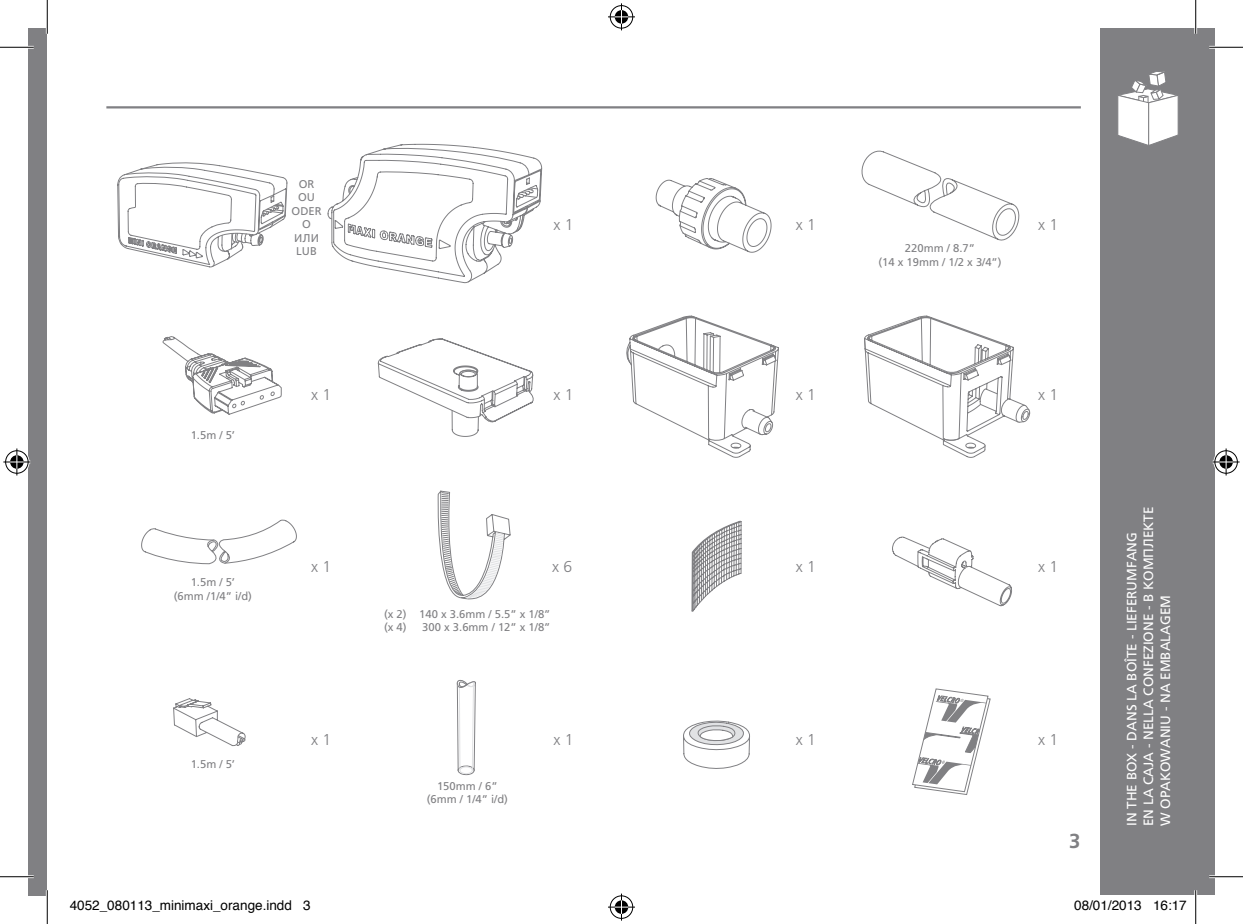
<style>
.page{position:relative;width:1243px;height:924px;background:#fff}
.page>*{position:absolute;margin:0;border:0;box-sizing:border-box;transform-origin:0 0}
.t1{font:700 20.25px "Frutiger CE";color:#808083}
.t2{font:300 15.75px "Frutiger CE";color:#808083}
.t3{font:13.5px/16.9px "Frutiger CE";color:#fff}
.t4{font:13.5px "Helvetica";color:#000}
.t5{font:11.25px/13.5px "Frutiger";color:#808083;text-align:center}
.t6{font:11.25px "Frutiger LTCYR";color:#808083}
.s1{font-family:"Frutiger LTCYR"}
</style>
<div class="page">
<hr style="left:106px;top:106px;width:974px;height:2px;background:#808083">
<div style="left:28px;top:28px;width:19px;height:868px;background:#808083"></div>
<div style="left:1100px;top:28px;width:114px;height:866px;background:#808083"></div>
<svg style="left:1118px;top:71px;width:60px;height:74px"></svg>
<svg style="left:912px;top:688px;width:78px;height:107px"></svg>
<svg style="left:173px;top:178px;width:598px;height:568px"></svg>
<svg style="left:236px;top:735px;width:10px;height:11px"></svg>
<svg style="left:892px;top:536px;width:120px;height:70px"></svg>
<svg style="left:683px;top:720px;width:67px;height:49px"></svg>
<svg style="left:626px;top:315px;width:302px;height:142px"></svg>
<svg style="left:864px;top:316px;width:166px;height:142px"></svg>
<svg style="left:457px;top:771px;width:18px;height:4px"></svg>
<svg style="left:327px;top:144px;width:215px;height:627px"></svg>
<svg style="left:331px;top:148px;width:209px;height:123px"></svg>
<svg style="left:117px;top:154px;width:421px;height:128px"></svg>
<svg style="left:118px;top:166px;width:375px;height:256px"></svg>
<svg style="left:378px;top:338px;width:156px;height:99px"></svg>
<svg style="left:162px;top:335px;width:120px;height:80px"></svg>
<hr style="left:0;top:46px;width:34px;height:3px;background:#fff">
<hr style="left:1209px;top:46px;width:34px;height:3px;background:#fff">
<hr style="left:0;top:875px;width:34px;height:3px;background:#fff">
<hr style="left:1209px;top:875px;width:34px;height:3px;background:#fff">
<hr style="left:46px;top:0;width:3px;height:34px;background:#fff">
<hr style="left:46px;top:890px;width:3px;height:34px;background:#fff">
<hr style="left:1194px;top:0;width:3px;height:34px;background:#fff">
<hr style="left:1194px;top:890px;width:3px;height:34px;background:#fff">
<hr style="left:0;top:47px;width:34px;height:1px;background:#000">
<hr style="left:1209px;top:47px;width:34px;height:1px;background:#000">
<hr style="left:0;top:876px;width:34px;height:1px;background:#000">
<hr style="left:1209px;top:876px;width:34px;height:1px;background:#000">
<hr style="left:47px;top:0;width:1px;height:34px;background:#000">
<hr style="left:47px;top:890px;width:1px;height:34px;background:#000">
<hr style="left:1195px;top:0;width:1px;height:34px;background:#000">
<hr style="left:1195px;top:890px;width:1px;height:34px;background:#000">
<svg style="left:608px;top:3px;width:27px;height:27px"></svg>
<svg style="left:608px;top:893px;width:27px;height:27px"></svg>
<svg style="left:3px;top:448px;width:27px;height:27px"></svg>
<svg style="left:1212px;top:448px;width:27px;height:27px"></svg>
<p class="t5" style="left:291px;top:177px;width:32px">OR<br>OU<br>ODER<br>O</p>
<p class="t6" style="left:294px;top:232px;width:26px">ИЛИ</p>
<p class="t5" style="left:296px;top:244px;width:22px">LUB</p>
<h2 class="t2" style="left:553px;top:216px;width:22px">x 1</h2>
<h2 class="t2" style="left:795px;top:216px;width:22px">x 1</h2>
<h2 class="t2" style="left:1038px;top:216px;width:22px">x 1</h2>
<p class="t5" style="left:878px;top:241px;width:125px">220mm / 8.7”<br>(14 x 19mm / 1/2 x 3/4”)</p>
<p class="t5" style="left:191px;top:428px;width:46px">1.5m / 5’</p>
<p class="t5" style="left:174px;top:575px;width:80px">1.5m / 5’<br>(6mm /1/4” i/d)</p>
<p class="t5" style="left:191px;top:757px;width:46px">1.5m / 5’</p>
<h2 class="t2" style="left:311px;top:385px;width:22px">x 1</h2>
<h2 class="t2" style="left:553px;top:385px;width:22px">x 1</h2>
<h2 class="t2" style="left:795px;top:385px;width:22px">x 1</h2>
<h2 class="t2" style="left:1038px;top:385px;width:22px">x 1</h2>
<h2 class="t2" style="left:311px;top:557px;width:22px">x 1</h2>
<h2 class="t2" style="left:552px;top:557px;width:22px">x 6</h2>
<h2 class="t2" style="left:795px;top:557px;width:22px">x 1</h2>
<h2 class="t2" style="left:1038px;top:557px;width:22px">x 1</h2>
<p class="t5" style="left:384px;top:607px;width:168px;text-align:left">(x 2) 140 x 3.6mm / 5.5” x 1/8” (x 4)</p>
<p class="t5" style="left:422px;top:620px;width:130px">300 x 3.6mm / 12” x 1/8”</p>
<h2 class="t2" style="left:311px;top:730px;width:22px">x 1</h2>
<h2 class="t2" style="left:553px;top:730px;width:22px">x 1</h2>
<h2 class="t2" style="left:795px;top:730px;width:22px">x 1</h2>
<h2 class="t2" style="left:1038px;top:730px;width:22px">x 1</h2>
<p class="t5" style="left:427px;top:779px;width:83px">150mm / 6” (6mm / 1/4” i/d)</p>
<h1 class="t1" style="left:1069px;top:828px;width:13px">3</h1>
<p class="t3" style="left:1123px;top:826px;width:321px;rotate:-90deg">IN THE BOX - DANS LA BOÎTE - LIEFERUMFANG<br>EN LA CAJA - NELLA CONFEZIONE - <span class="s1">В КОМПЛЕКТЕ<br></span>W OPAKOWANIU - NA EMBALAGEM</p>
<p class="t4" style="left:70px;top:895px;width:242px">4052_080113_minimaxi_orange.indd 3</p>
<p class="t4" style="left:1074px;top:895px;width:114px">08/01/2013 16:17</p>
</div>
